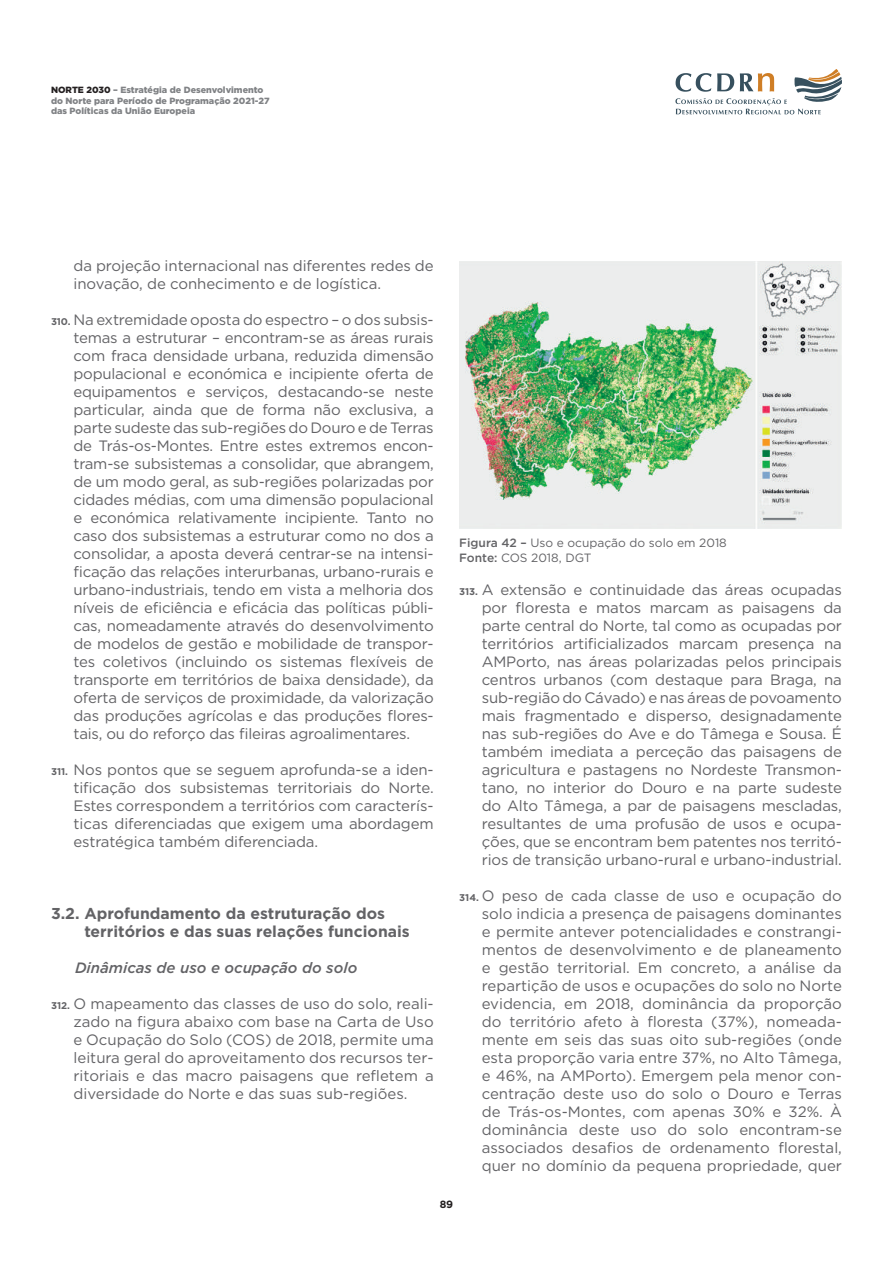
<style>
.page{position:relative;width:893px;height:1263px;background:#fff}
.page>*{position:absolute;margin:0;border:0;box-sizing:border-box;transform-origin:0 0}
.t1{font:700 15.75px/18px "Gotham";color:#636366}
.t2{font:15px/18px "Gotham";letter-spacing:-.01em;color:#636366;text-align:justify}
.t3{font:italic 500 15px "Gotham";color:#636366}
.t4{font:12px/15px "Gotham";color:#636366}
.t5{font:700 10.5px "Gotham";color:#231f20}
.t6{font:900 9px/10.5px "Gotham";color:#808285}
.s1{color:#231f20}
.s2{font-weight:700;font-size:9.75px}
.s3{font-weight:500}
</style>
<div class="page">
<svg style="left:675px;top:69px;width:167px;height:45px"></svg>
<img style="left:459px;top:261px;width:383px;height:267px">
<p class="t6" style="left:51px;top:85px;width:220px"><span class="s1">NORTE 2030</span> – Estratégia de Desenvolvimento do Norte para Período de Programação 2021-27 das Políticas da União Europeia</p>
<p class="t2" style="left:74px;top:256px;width:362px">da projeção internacional nas diferentes redes de inovação, de conhecimento e de logística.</p>
<p class="t2" style="left:74px;top:310px;width:362px;text-indent:-22px"><span class="s2">310.</span> Na extremidade oposta do espectro – o dos subsis&shy;temas a estruturar – encontram-se as áreas rurais com fraca densidade urbana, reduzida dimensão populacional e económica e incipiente oferta de equipamentos e serviços, destacando-se neste particular, ainda que de forma não exclusiva, a parte sudeste das sub-regiões do Douro e de Terras de Trás-os-Montes. Entre estes extremos encon&shy;tram-se subsistemas a consolidar, que abrangem, de um modo geral, as sub-regiões polarizadas por cidades médias, com uma dimensão populacional e económica relativamente incipiente. Tanto no caso dos subsistemas a estruturar como no dos a consolidar, a aposta deverá centrar-se na intensi&shy;ficação das relações interurbanas, urbano-rurais e urbano-industriais, tendo em vista a melhoria dos níveis de eficiência e eficácia das políticas públi&shy;cas, nomeadamente através do desenvolvimento de modelos de gestão e mobilidade de transpor&shy;tes coletivos (incluindo os sistemas flexíveis de transporte em territórios de baixa densidade), da oferta de serviços de proximidade, da valorização das produções agrícolas e das produções flores&shy;tais, ou do reforço das fileiras agroalimentares.</p>
<p class="t2" style="left:74px;top:760px;width:362px;text-indent:-22px"><span class="s2">311.</span> Nos pontos que se seguem aprofunda-se a iden&shy;tificação dos subsistemas territoriais do Norte.<br>Estes correspondem a territórios com caracterís&shy;ticas diferenciadas que exigem uma abordagem estratégica também diferenciada.</p>
<p class="t1" style="left:84px;top:904px;width:327px;text-indent:-33px">3.2. Aprofundamento da estruturação dos territórios e das suas relações funcionais</p>
<p class="t3" style="left:75px;top:959px;width:284px">Dinâmicas de uso e ocupação do solo</p>
<p class="t2" style="left:74px;top:994px;width:362px;text-indent:-22px"><span class="s2">312.</span> O mapeamento das classes de uso do solo, reali&shy;zado na figura abaixo com base na Carta de Uso e Ocupação do Solo (COS) de 2018, permite uma leitura geral do aproveitamento dos recursos ter&shy;ritoriais e das macro paisagens que refletem a diversidade do Norte e das suas sub-regiões.</p>
<p class="t4" style="left:459px;top:535px;width:269px"><span class="s3">Figura 42 –</span> Uso e ocupação do solo em 2018<br><span class="s3">Fonte:</span> COS 2018, DGT</p>
<p class="t2" style="left:482px;top:580px;width:362px;text-indent:-22px"><span class="s2">313.</span> A extensão e continuidade das áreas ocupadas por floresta e matos marcam as paisagens da parte central do Norte, tal como as ocupadas por territórios artificializados marcam presença na AMPorto, nas áreas polarizadas pelos principais centros urbanos (com destaque para Braga, na sub-região do Cávado) e nas áreas de povoamento mais fragmentado e disperso, designadamente nas sub-regiões do Ave e do Tâmega e Sousa. É também imediata a perceção das paisagens de agricultura e pastagens no Nordeste Transmon&shy;tano, no interior do Douro e na parte sudeste do Alto Tâmega, a par de paisagens mescladas, resultantes de uma profusão de usos e ocupa&shy;ções, que se encontram bem patentes nos territó&shy;rios de transição urbano-rural e urbano-industrial.</p>
<p class="t2" style="left:482px;top:886px;width:362px;text-indent:-22px"><span class="s2">314.</span> O peso de cada classe de uso e ocupação do solo indicia a presença de paisagens dominantes e permite antever potencialidades e constrangi&shy;mentos de desenvolvimento e de planeamento e gestão territorial. Em concreto, a análise da repartição de usos e ocupações do solo no Norte evidencia, em 2018, dominância da proporção do território afeto à floresta (37%), nomeada&shy;mente em seis das suas oito sub-regiões (onde esta proporção varia entre 37%, no Alto Tâmega, e 46%, na AMPorto). Emergem pela menor con&shy;centração deste uso do solo o Douro e Terras de Trás-os-Montes, com apenas 30% e 32%. À dominância deste uso do solo encontram-se associados desafios de ordenamento florestal, quer no domínio da pequena propriedade, quer</p>
<p class="t5" style="left:440px;top:1198px;width:15px">89</p>
</div>
